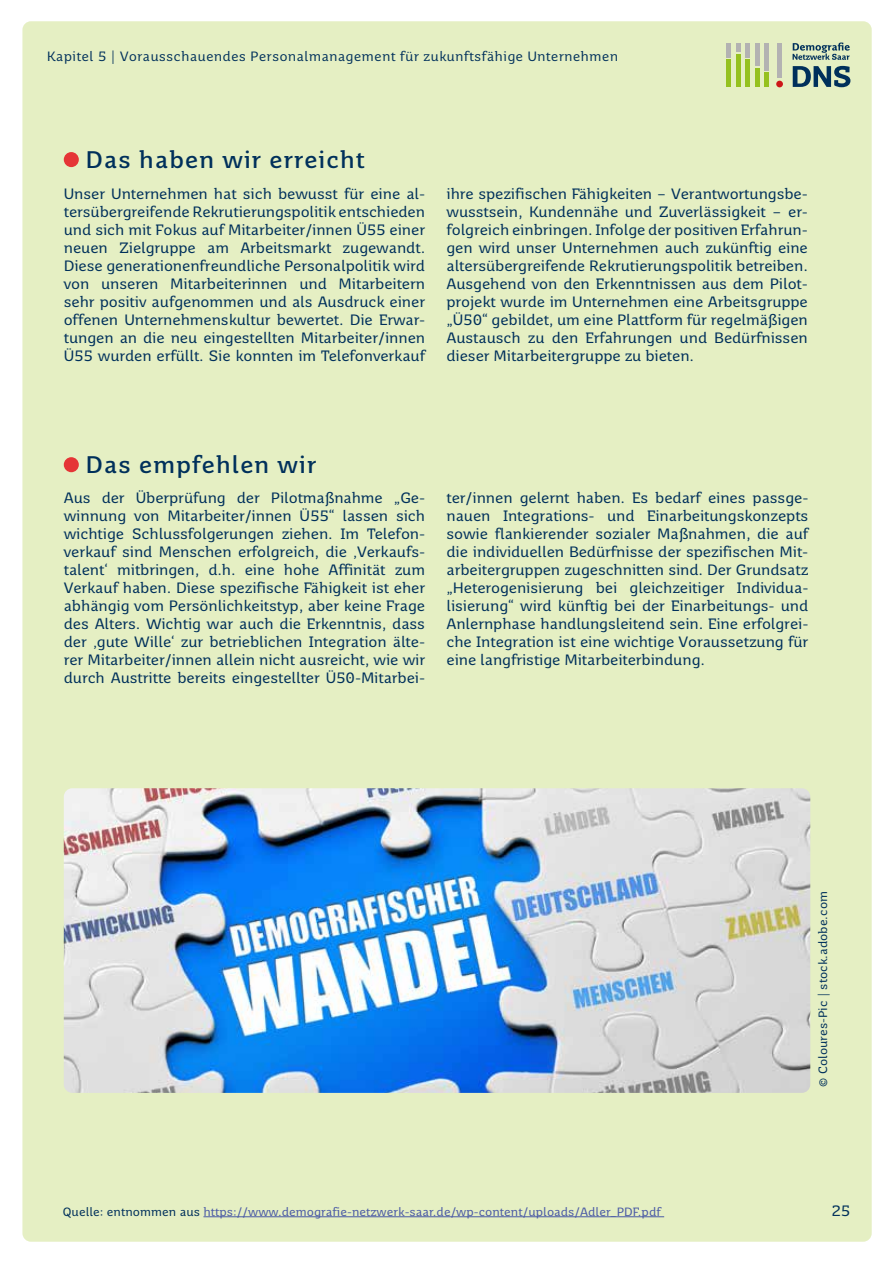
<style>
.page{position:relative;width:893px;height:1263px;background:#fff}
.page>*{position:absolute;margin:0;border:0;box-sizing:border-box;transform-origin:0 0}
.t1{font:700 24px "Saar 1450 Text";letter-spacing:.02em;color:#00305b}
.t2{font:15px/18px "Saar 1450 Text";letter-spacing:-.01em;color:#00305b;text-align:justify}
.t3{font:13.5px "Saar 1450 Notes";color:#00305b}
.t4{font:12px "Saar 1450 Text";color:#4a5aa5}
.t5{font:12px "Saar 1450 Text";color:#00305b}
.s1{color:#00305b}
</style>
<div class="page">
<div style="left:22px;top:21px;width:850px;height:1221px;background:#e5efc3;border-radius:9px"></div>
<div style="left:726px;top:43px;width:5px;height:14px;background:#b3b2b2"></div>
<div style="left:726px;top:60px;width:5px;height:27px;background:#95c11f"></div>
<div style="left:745px;top:43px;width:5px;height:14px;background:#b3b2b2"></div>
<div style="left:745px;top:60px;width:5px;height:27px;background:#95c11f"></div>
<div style="left:755px;top:43px;width:5px;height:23px;background:#b3b2b2"></div>
<div style="left:755px;top:68px;width:5px;height:19px;background:#95c11f"></div>
<div style="left:764px;top:43px;width:5px;height:27px;background:#b3b2b2"></div>
<div style="left:764px;top:73px;width:5px;height:14px;background:#95c11f"></div>
<div style="left:736px;top:54px;width:5px;height:33px;background:#95c11f"></div>
<div style="left:736px;top:43px;width:5px;height:9px;background:#b3b2b2"></div>
<svg style="left:793px;top:66px;width:57px;height:21px"></svg>
<div style="left:777px;top:43px;width:5px;height:34px;background:#b3b2b2"></div>
<div style="left:776px;top:81px;width:7px;height:6px;background:#cd1719;border-radius:50%"></div>
<svg style="left:793px;top:43px;width:57px;height:17px"></svg>
<div style="left:64px;top:152px;width:15px;height:15px;background:#e53536;border-radius:50%"></div>
<div style="left:64px;top:457px;width:15px;height:15px;background:#e53536;border-radius:50%"></div>
<img style="left:64px;top:788px;width:746px;height:305px">
<hr style="left:203px;top:1216px;width:461px;height:1px;background:#4a5aa5">
<p class="t3" style="left:47px;top:48px;width:573px">Kapitel 5 | Vorausschauendes Personalmanagement für zukunftsfähige Unternehmen</p>
<h1 class="t1" style="left:86px;top:145px;width:281px">Das haben wir erreicht</h1>
<p class="t2" style="left:64px;top:184px;width:363px">Unser Unternehmen hat sich bewusst für eine al&shy;tersübergreifende Rekrutierungspolitik entschieden und sich mit Fokus auf Mitarbeiter/innen Ü55 einer neuen Zielgruppe am Arbeitsmarkt zugewandt.<br>Diese generationenfreundliche Personalpolitik wird von unseren Mitarbeiterinnen und Mitarbeitern sehr positiv aufgenommen und als Ausdruck einer offenen Unternehmenskultur bewertet. Die Erwar&shy;tungen an die neu eingestellten Mitarbeiter/innen Ü55 wurden erfüllt. Sie konnten im Telefonverkauf</p>
<p class="t2" style="left:446px;top:184px;width:363px">ihre spezifischen Fähigkeiten – Verantwortungsbe&shy;wusstsein, Kundennähe und Zuverlässigkeit – er&shy;folgreich einbringen. Infolge der positiven Erfahrun&shy;gen wird unser Unternehmen auch zukünftig eine altersübergreifende Rekrutierungspolitik betreiben.<br>Ausgehend von den Erkenntnissen aus dem Pilot&shy;projekt wurde im Unternehmen eine Arbeitsgruppe „Ü50“ gebildet, um eine Plattform für regelmäßigen Austausch zu den Erfahrungen und Bedürfnissen dieser Mitarbeitergruppe zu bieten.</p>
<h1 class="t1" style="left:86px;top:450px;width:232px">Das empfehlen wir</h1>
<p class="t2" style="left:64px;top:489px;width:363px">Aus der Überprüfung der Pilotmaßnahme „Ge&shy;winnung von Mitarbeiter/innen Ü55“ lassen sich wichtige Schlussfolgerungen ziehen. Im Telefon&shy;verkauf sind Menschen erfolgreich, die ‚Verkaufs&shy;talent‘ mitbringen, d.h. eine hohe Affinität zum Verkauf haben. Diese spezifische Fähigkeit ist eher abhängig vom Persönlichkeitstyp, aber keine Frage des Alters. Wichtig war auch die Erkenntnis, dass der ‚gute Wille‘ zur betrieblichen Integration älte&shy;rer Mitarbeiter/innen allein nicht ausreicht, wie wir durch Austritte bereits eingestellter Ü50-Mitarbei-</p>
<p class="t2" style="left:446px;top:489px;width:363px">ter/innen gelernt haben. Es bedarf eines passge&shy;nauen Integrations- und Einarbeitungskonzepts sowie flankierender sozialer Maßnahmen, die auf die individuellen Bedürfnisse der spezifischen Mit&shy;arbeitergruppen zugeschnitten sind. Der Grundsatz „Heterogenisierung bei gleichzeitiger Individua&shy;lisierung“ wird künftig bei der Einarbeitungs- und Anlernphase handlungsleitend sein. Eine erfolgrei&shy;che Integration ist eine wichtige Voraussetzung für eine langfristige Mitarbeiterbindung.</p>
<p class="t4" style="left:63px;top:1204px;width:599px"><span class="s1">Quelle: entnommen aus</span> https://www.demografie-netzwerk-saar.de/wp-content/uploads/Adler_PDF.pdf</p>
<p class="t5" style="left:816px;top:1086px;width:197px;rotate:-90deg">© Coloures-Pic | stock.adobe.com</p>
<p class="t2" style="left:831px;top:1201px;width:21px">25</p>
</div>
